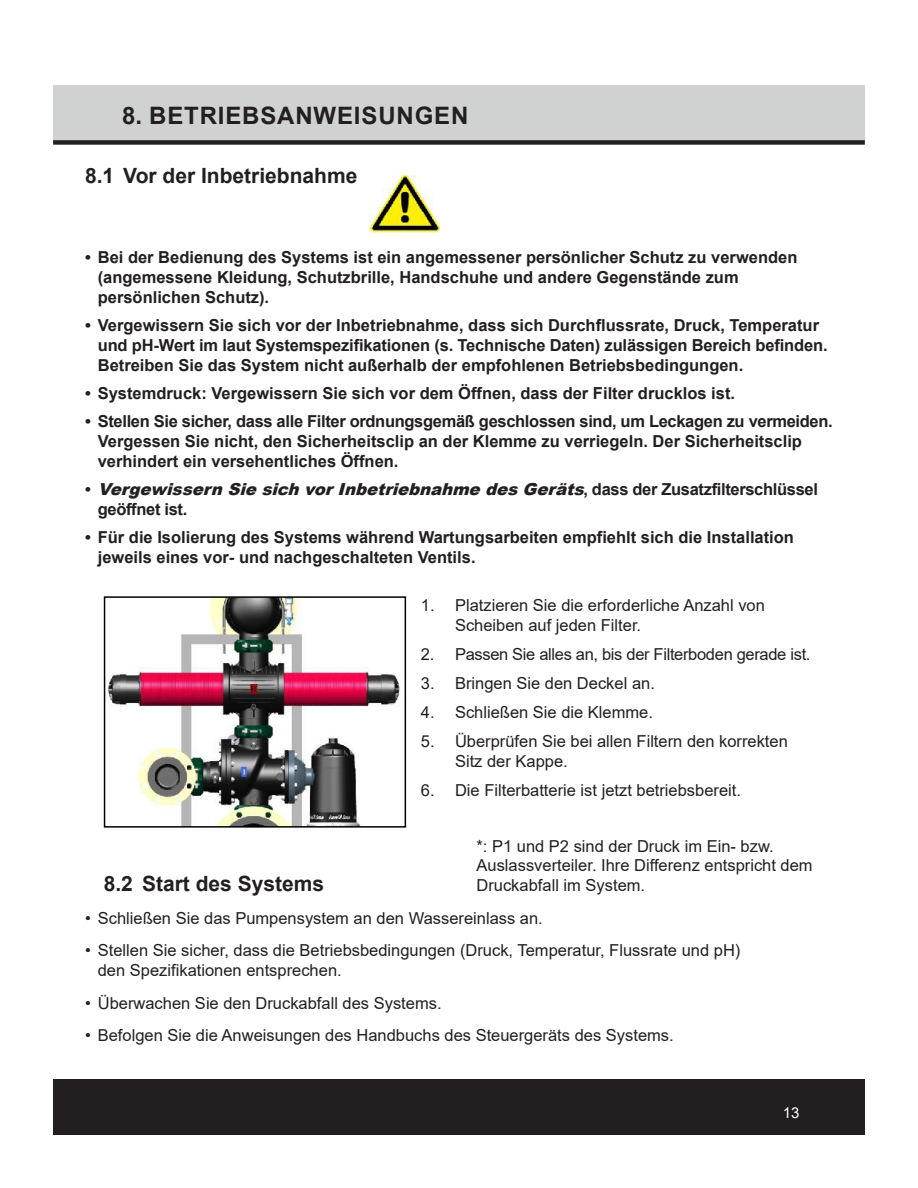
<style>
.page{position:relative;width:918px;height:1188px;background:#fff}
.page>*{position:absolute;margin:0;border:0;box-sizing:border-box;transform-origin:0 0}
.t1{font:700 24px "Arial";letter-spacing:.035em;color:#231f20}
.t2{font:700 21px "Arial";color:#231f20}
.t3{font:700 16.5px/19.8px "Arial";color:#231f20}
.t4{font:16.5px/19.8px "Arial";color:#231f20}
.t5{font:italic 900 16.5px/19.8px "Arial";color:#231f20}
.t6{font:16.5px "Arial";letter-spacing:-.02em;color:#231f20}
.t7{font:15px "Arial";color:#fff}
.s1{font-weight:700;font-style:normal}
</style>
<div class="page">
<div style="left:53px;top:85px;width:812px;height:57px;background:#cfd2d0"></div>
<div style="left:53px;top:140px;width:812px;height:5px;background:#231f20"></div>
<div style="left:53px;top:1080px;width:812px;height:55px;background:#231f20"></div>
<img style="left:370px;top:176px;width:70px;height:57px">
<img style="left:107px;top:599px;width:293px;height:226px">
<div style="left:104px;top:596px;width:302px;height:232px;border:2px solid #000"></div>
<p class="t1" style="left:122px;top:98px;width:348px">8. BETRIEBSANWEISUNGEN</p>
<p class="t2" style="left:85px;top:161px;width:274px">8.1 Vor der Inbetriebnahme</p>
<p class="t3" style="left:98px;top:248px;width:701px;text-indent:-13px">• Bei der Bedienung des Systems ist ein angemessener persönlicher Schutz zu verwenden (angemessene Kleidung, Schutzbrille, Handschuhe und andere Gegenstände zum persönlichen Schutz).</p>
<p class="t3" style="left:98px;top:316px;width:731px;text-indent:-13px">• Vergewissern Sie sich vor der Inbetriebnahme, dass sich Durchflussrate, Druck, Temperatur und pH-Wert im laut Systemspezifikationen (s. Technische Daten) zulässigen Bereich befinden.<br>Betreiben Sie das System nicht außerhalb der empfohlenen Betriebsbedingungen.</p>
<p class="t3" style="left:85px;top:383px;width:652px">• Systemdruck: Vergewissern Sie sich vor dem Öffnen, dass der Filter drucklos ist.</p>
<p class="t3" style="left:98px;top:412px;width:737px;text-indent:-13px">• Stellen Sie sicher, dass alle Filter ordnungsgemäß geschlossen sind, um Leckagen zu vermeiden.<br>Vergessen Sie nicht, den Sicherheitsclip an der Klemme zu verriegeln. Der Sicherheitsclip verhindert ein versehentliches Öffnen.</p>
<p class="t5" style="left:98px;top:479px;width:722px;text-indent:-13px"><span class="s1">•</span> VergewissernSiesichvorInbetriebnahmedesGeräts<span class="s1">, d a s s d e r Z u s a t z f i l t e r s c h l ü s s e l geöffnet ist.</span></p>
<p class="t3" style="left:98px;top:528px;width:698px;text-indent:-13px">• Für die Isolierung des Systems während Wartungsarbeiten empfiehlt sich die Installation jeweils eines vor- und nachgeschalteten Ventils.</p>
<p class="t4" style="left:455px;top:595px;width:311px;text-indent:-34px">1. Platzieren Sie die erforderliche Anzahl von<br>Scheiben auf jeden Filter.</p>
<p class="t6" style="left:421px;top:643px;width:391px">2. Passen Sie alles an, bis der Filterboden gerade ist.</p>
<p class="t4" style="left:421px;top:673px;width:235px">3. Bringen Sie den Deckel an.</p>
<p class="t4" style="left:421px;top:702px;width:234px">4. Schließen Sie die Klemme.</p>
<p class="t4" style="left:455px;top:731px;width:334px;text-indent:-34px">5. Überprüfen Sie bei allen Filtern den korrekten<br>Sitz der Kappe.</p>
<p class="t4" style="left:421px;top:780px;width:322px">6. Die Filterbatterie ist jetzt betriebsbereit.</p>
<p class="t4" style="left:476px;top:836px;width:338px">*: P1 und P2 sind der Druck im Ein- bzw.<br>Auslassverteiler. Ihre Differenz entspricht dem<br>Druckabfall im System.</p>
<p class="t4" style="left:85px;top:908px;width:459px">• Schließen Sie das Pumpensystem an den Wassereinlass an.</p>
<p class="t4" style="left:98px;top:941px;width:644px;text-indent:-13px">• Stellen Sie sicher, dass die Betriebsbedingungen (Druck, Temperatur, Flussrate und pH) den Spezifikationen entsprechen.</p>
<p class="t4" style="left:85px;top:993px;width:358px">• Überwachen Sie den Druckabfall des Systems.</p>
<p class="t4" style="left:85px;top:1025px;width:590px">• Befolgen Sie die Anweisungen des Handbuchs des Steuergeräts des Systems.</p>
<p class="t2" style="left:104px;top:869px;width:222px">8.2 Start des Systems</p>
<p class="t7" style="left:783px;top:1103px;width:18px">13</p>
</div>
